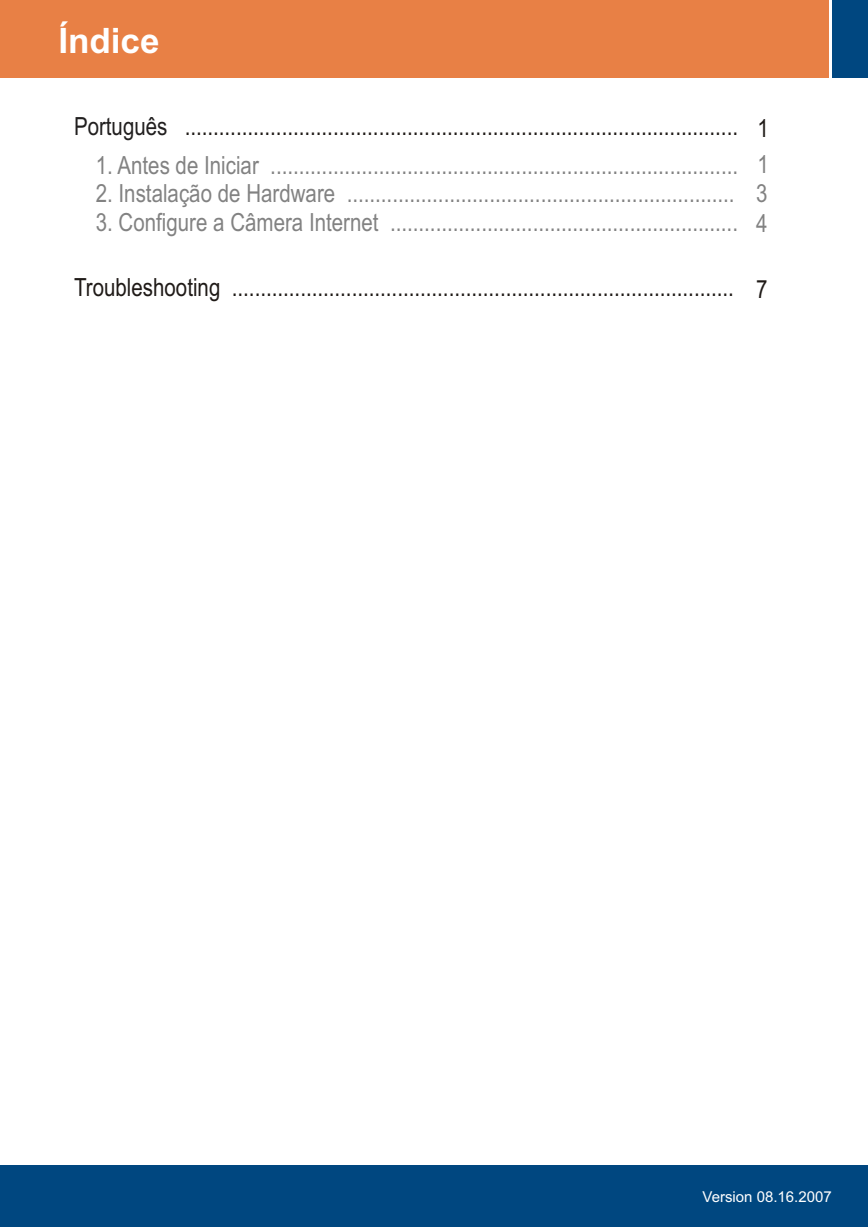
<style>
.page{position:relative;width:868px;height:1227px;background:#fff}
.page>*{position:absolute;margin:0;border:0;box-sizing:border-box;transform-origin:0 0}
.t1{font:700 35px "Arial";color:#fff}
.t2{font:25px "Arial Narrow";color:#828282}
.t3{font:25px "Arial Narrow";color:#1f1a17}
.t4{font:15px "Arial";color:#fff}
.s1{color:#211f1f}
</style>
<div class="page">
<div style="left:0;top:1165px;width:867px;height:62px;background:#004780"></div>
<div style="left:0;top:0;width:828px;height:78px;background:#e88045"></div>
<div style="left:831px;top:0;width:36px;height:78px;background:#004780"></div>
<h1 class="t1" style="left:58px;top:27px;width:103px">Índice</h1>
<p class="t3" style="left:74px;top:117px;width:665px"><span class="s1">Português</span> .................................................................................................</p>
<p class="t2" style="left:96px;top:156px;width:643px">1. Antes de Iniciar ..................................................................................</p>
<p class="t2" style="left:96px;top:184px;width:640px">2. Instalação de Hardware ....................................................................</p>
<p class="t2" style="left:96px;top:212px;width:643px">3. Configure a Câmera Internet .............................................................</p>
<p class="t3" style="left:74px;top:278px;width:661px">Troubleshooting ........................................................................................</p>
<p class="t3" style="left:757px;top:119px;width:13px">1</p>
<p class="t2" style="left:757px;top:155px;width:13px">1</p>
<p class="t2" style="left:755px;top:183px;width:13px">3</p>
<p class="t2" style="left:755px;top:213px;width:13px">4</p>
<p class="t3" style="left:755px;top:279px;width:13px">7</p>
<p class="t4" style="left:702px;top:1191px;width:131px">Version 08.16.2007</p>
</div>
